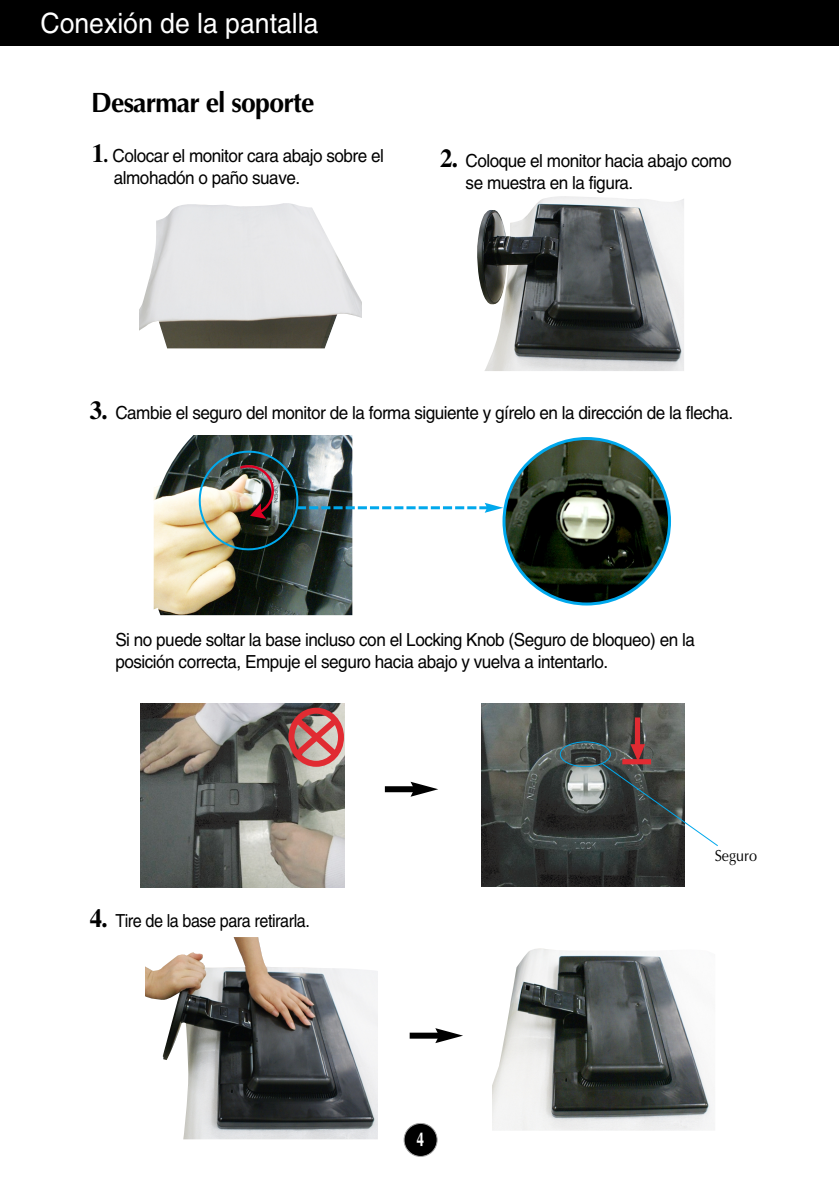
<style>
.page{position:relative;width:839px;height:1189px;background:#fff}
.page>*{position:absolute;margin:0;border:0;box-sizing:border-box;transform-origin:0 0}
.t1{font:28px "Helvetica";color:#fff;scale:.95 1}
.t2{font:700 28px "Optima";letter-spacing:-.03em;color:#000;scale:.95 1}
.t3{font:700 20px "Optima";color:#fff;scale:.7 1}
.t4{font:18px/22px "Helvetica";letter-spacing:-.03em;color:#000;scale:.95 1}
.t5{font:18px "Helvetica";letter-spacing:-.03em;color:#000;scale:.9 1}
.t6{font:16px "Optima";color:#000;scale:.9 1}
.s1{font-family:"Times";font-weight:700;font-size:26px}
.s2{font-family:"Times";font-weight:700;font-size:20px}
</style>
<div class="page">
<div style="left:404px;top:1123px;width:33px;height:33px;background:#000;border-radius:50%"></div>
<div style="left:403px;top:1123px;width:34px;height:34px;border:2px solid #a5a5a5;border-radius:50%"></div>
<div style="left:0;top:0;width:839px;height:45px;background:#000"></div>
<img style="left:477px;top:196px;width:207px;height:175px">
<img style="left:140px;top:203px;width:222px;height:145px">
<img style="left:154px;top:436px;width:198px;height:179px">
<img style="left:481px;top:703px;width:204px;height:183px">
<div style="left:635px;top:717px;width:5px;height:28px;background:#e12b32"></div>
<img style="left:140px;top:704px;width:204px;height:183px">
<div style="left:288px;top:708px;width:56px;height:59px;border:6px solid #e12b32;border-radius:50%"></div>
<svg style="left:289px;top:712px;width:55px;height:50px;background:#c5716f"></svg>
<img style="left:192px;top:437px;width:479px;height:168px">
<svg style="left:600px;top:744px;width:118px;height:103px"></svg>
<div style="left:560px;top:741px;width:51px;height:26px;border:2px solid #00a8ec;border-radius:50%"></div>
<img style="left:492px;top:948px;width:222px;height:182px">
<img style="left:146px;top:937px;width:232px;height:202px">
<div style="left:409px;top:1032px;width:31px;height:6px;background:#000"></div>
<svg style="left:435px;top:1028px;width:28px;height:15px"></svg>
<div style="left:385px;top:786px;width:31px;height:6px;background:#000"></div>
<svg style="left:410px;top:781px;width:28px;height:15px"></svg>
<h1 class="t1" style="left:40px;top:13px;width:294px">Conexión de la pantalla</h1>
<h1 class="t2" style="left:91px;top:91px;width:236px">Desarmar el soporte</h1>
<p class="t4" style="left:114px;top:147px;width:286px;text-indent:-22px"><span class="s1">1</span><span class="s2">.</span> Colocar el monitor cara abajo sobre el almohadón o paño suave.</p>
<p class="t4" style="left:465px;top:151px;width:282px;text-indent:-26px"><span class="s1">2.</span> Coloque el monitor hacia abajo como se muestra en la figura.</p>
<p class="t4" style="left:90px;top:403px;width:678px"><span class="s1">3.</span> Cambie el seguro del monitor de la forma siguiente y gírelo en la dirección de la flecha.</p>
<p class="t4" style="left:115px;top:630px;width:611px">Si no puede soltar la base incluso con el Locking Knob (Seguro de bloqueo) en la posición correcta, Empuje el seguro hacia abajo y vuelva a intentarlo.</p>
<p class="t5" style="left:90px;top:913px;width:246px"><span class="s1">4.</span> Tire de la base para retirarla.</p>
<p class="t6" style="left:714px;top:849px;width:49px">Seguro</p>
<p class="t3" style="left:416px;top:1131px;width:13px">4</p>
</div>
